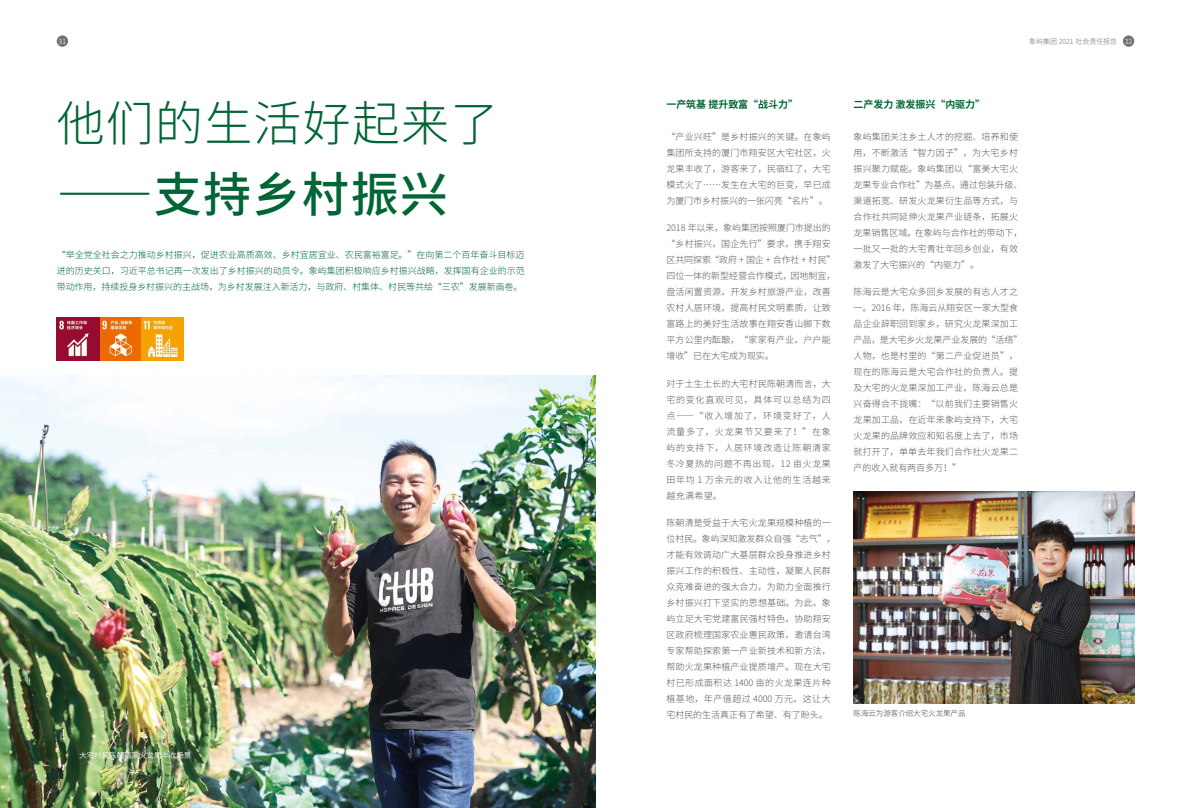
<style>
.page{position:relative;width:1191px;height:808px;background:#fff}
.page>*{position:absolute;margin:0;border:0;box-sizing:border-box;transform-origin:0 0}
.t1{font:300 48px "Source Han Sans CN";letter-spacing:.025em;color:#026535}
.t2{font:500 48px "Source Han Sans CN";letter-spacing:.025em;color:#026535}
.t3{font:700 10px "Source Han Sans CN";letter-spacing:-.005em;color:#026535}
.t4{font:300 9px/16px "Source Han Sans CN";letter-spacing:.015em;color:#595757}
.t5{font:300 9px/16px "Source Han Sans CN";letter-spacing:-.005em;color:#026535;text-align:justify}
.t6{font:7.5px "Source Han Sans CN";letter-spacing:-.005em;color:#fff}
.t7{font:7.5px "Source Han Sans CN";letter-spacing:-.005em;color:#727171}
.t8{font:300 7px "Source Han Sans CN";letter-spacing:-.005em;color:#727171}
.t9{font:300 7px "Source Han Sans CN";color:#fff}
.s1{color:#fff}
</style>
<div class="page">
<div style="left:1123px;top:35px;width:11px;height:12px;background:#727171;border-radius:50%"></div>
<div style="left:57px;top:35px;width:11px;height:12px;background:#727171;border-radius:50%"></div>
<img style="left:0;top:376px;width:595px;height:432px">
<img style="left:853px;top:492px;width:281px;height:211px">
<img style="left:57px;top:318px;width:127px;height:42px">
<p class="t9" style="left:59px;top:37px;width:9px">31</p>
<p class="t8" style="left:1029px;top:37px;width:105px">象屿集团 2021 社会责任报告 <span class="s1">32</span></p>
<h1 class="t1" style="left:57px;top:97px;width:443px">他们的生活好起来了</h1>
<h1 class="t2" style="left:57px;top:167px;width:393px">——支持乡村振兴</h1>
<p class="t5" style="left:57px;top:246px;width:469px">“举全党全社会之力推动乡村振兴，促进农业高质高效、乡村宜居宜业、农民富裕富足。”在向第二个百年奋斗目标迈进的历史关口，习近平总书记再一次发出了乡村振兴的动员令。象屿集团积极响应乡村振兴战略，发挥国有企业的示范带动作用，持续投身乡村振兴的主战场，为乡村发展注入新活力，与政府、村集体、村民等共绘“三农”发展新画卷。</p>
<p class="t6" style="left:79px;top:751px;width:113px">大宅村民陈朝清家火龙果丰收场景</p>
<p class="t3" style="left:666px;top:99px;width:133px">一产筑基 提升致富“战斗力”</p>
<p class="t3" style="left:853px;top:99px;width:133px">二产发力 激发振兴“内驱力”</p>
<p class="t4" style="left:853px;top:129px;width:170px">象屿集团关注乡土人才的挖掘、培养和使用，不断激活“智力因子”，为大宅乡村振兴聚力赋能。象屿集团以“富美大宅火龙果专业合作社”为基点，通过包装升级、渠道拓宽、研发火龙果衍生品等方式，与合作社共同延伸火龙果产业链条，拓展火龙果销售区域。在象屿与合作社的带动下，一批又一批的大宅青壮年回乡创业，有效激发了大宅振兴的“内驱力”。</p>
<p class="t4" style="left:853px;top:284px;width:170px">陈海云是大宅众多回乡发展的有志人才之一。2016 年，陈海云从翔安区一家大型食品企业辞职回到家乡，研究火龙果深加工产品，是大宅乡火龙果产业发展的“活络”人物，也是村里的“第二产业促进员”，现在的陈海云是大宅合作社的负责人。提及大宅的火龙果深加工产业，陈海云总是兴奋得合不拢嘴：“以前我们主要销售火龙果加工品，在近年来象屿支持下，大宅火龙果的品牌效应和知名度上去了，市场就打开了，单单去年我们合作社火龙果二产的收入就有两百多万！”</p>
<p class="t4" style="left:666px;top:129px;width:166px;text-align:justify">“产业兴旺”是乡村振兴的关键。在象屿集团所支持的厦门市翔安区大宅社区，火龙果丰收了，游客来了，民宿红了，大宅模式火了……发生在大宅的巨变，早已成为厦门市乡村振兴的一张闪亮“名片”。</p>
<p class="t4" style="left:666px;top:220px;width:170px">2018 年以来，象屿集团按照厦门市提出的“乡村振兴，国企先行”要求，携手翔安区共同探索“政府 + 国企 + 合作社 + 村民”四位一体的新型经营合作模式，因地制宜，盘活闲置资源，开发乡村旅游产业，改善农村人居环境，提高村民文明素质，让致富路上的美好生活故事在翔安香山脚下数平方公里内酝酿，“家家有产业，户户能增收”已在大宅成为现实。</p>
<p class="t4" style="left:666px;top:375px;width:166px;text-align:justify">对于土生土长的大宅村民陈朝清而言，大宅的变化直观可见，具体可以总结为四点——“收入增加了，环境变好了，人流量多了，火龙果节又要来了！”在象屿的支持下，人居环境改造让陈朝清家冬冷夏热的问题不再出现，12 亩火龙果田年均 1 万余元的收入让他的生活越来越充满希望。</p>
<p class="t4" style="left:666px;top:515px;width:170px">陈朝清是受益于大宅火龙果规模种植的一位村民。象屿深知激发群众自强“志气”，才能有效调动广大基层群众投身推进乡村振兴工作的积极性、主动性，凝聚人民群众克难奋进的强大合力，为助力全面推行乡村振兴打下坚实的思想基础。为此，象屿立足大宅党建富民强村特色，协助翔安区政府梳理国家农业惠民政策，邀请台湾专家帮助探索第一产业新技术和新方法，帮助火龙果种植产业提质增产。现在大宅村已形成面积达 1400 亩的火龙果连片种植基地，年产值超过 4000 万元，这让大宅村民的生活真正有了希望、有了盼头。</p>
<p class="t7" style="left:853px;top:709px;width:113px">陈海云为游客介绍大宅火龙果产品</p>
</div>
